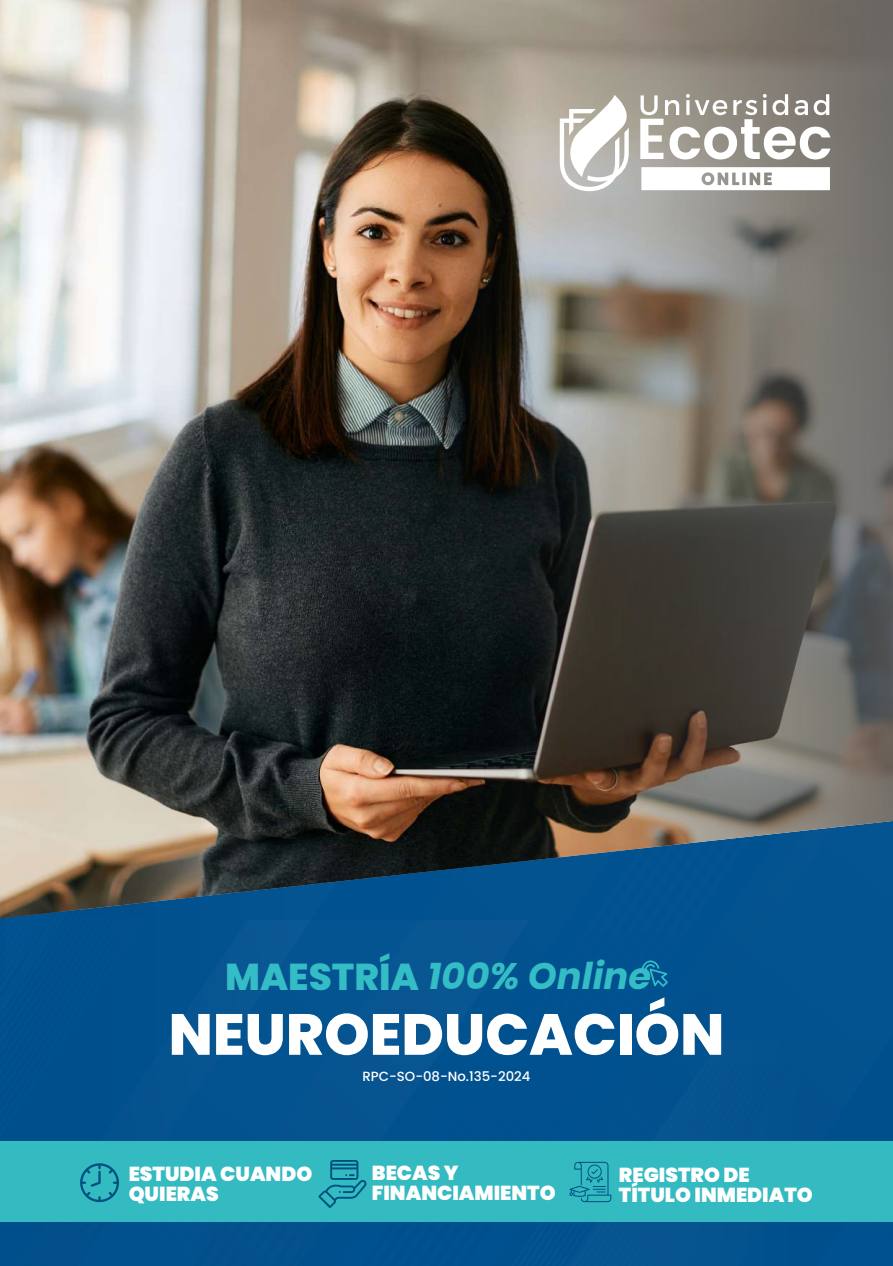
<style>
.page{position:relative;width:893px;height:1266px;background:#fff}
.page>*{position:absolute;margin:0;border:0;box-sizing:border-box;transform-origin:0 0}
.t1{font:800 57.9px "Poppins";color:#fff}
.t2{font:italic 700 36.9px "Poppins";color:#34bdc4}
.t3{font:900 20.25px/20.2px "Poppins";color:#fff}
.t4{font:500 13.35px "Poppins";color:#fff}
.s1{font-weight:800;font-style:normal;font-size:37.35px}
</style>
<div class="page">
<div style="left:518px;top:918px;width:238px;height:146px;background:#015190"></div>
<div style="left:655px;top:918px;width:101px;height:137px;background:#035290"></div>
<div style="left:756px;top:918px;width:30px;height:146px;background:#035290"></div>
<div style="left:786px;top:918px;width:107px;height:348px;background:#035190"></div>
<div style="left:395px;top:918px;width:123px;height:348px;background:#075491"></div>
<svg style="left:642px;top:960px;width:26px;height:27px"></svg>
<div style="left:0;top:1141px;width:893px;height:80px;background:#34bac1"></div>
<svg style="left:458px;top:1064px;width:334px;height:202px"></svg>
<svg style="left:395px;top:0;width:498px;height:918px;background:#5a5b58"></svg>
<svg style="left:560px;top:94px;width:270px;height:97px"></svg>
<img style="left:0;top:0;width:395px;height:1266px">
<h2 class="t2" style="left:225px;top:955px;width:428px"><span class="s1">MAESTRÍA</span> 100% Online</h2>
<h1 class="t1" style="left:169px;top:1001px;width:557px">NEUROEDUCACIÓN</h1>
<p class="t4" style="left:362px;top:1069px;width:169px">RPC-SO-08-No.135-2024</p>
<p class="t3" style="left:129px;top:1164px;width:185px">ESTUDIA CUANDO<br>QUIERAS</p>
<p class="t3" style="left:372px;top:1162px;width:185px">BECAS Y<br>FINANCIAMIENTO</p>
<p class="t3" style="left:619px;top:1164px;width:195px">REGISTRO DE<br>TÍTULO INMEDIATO</p>
</div>
